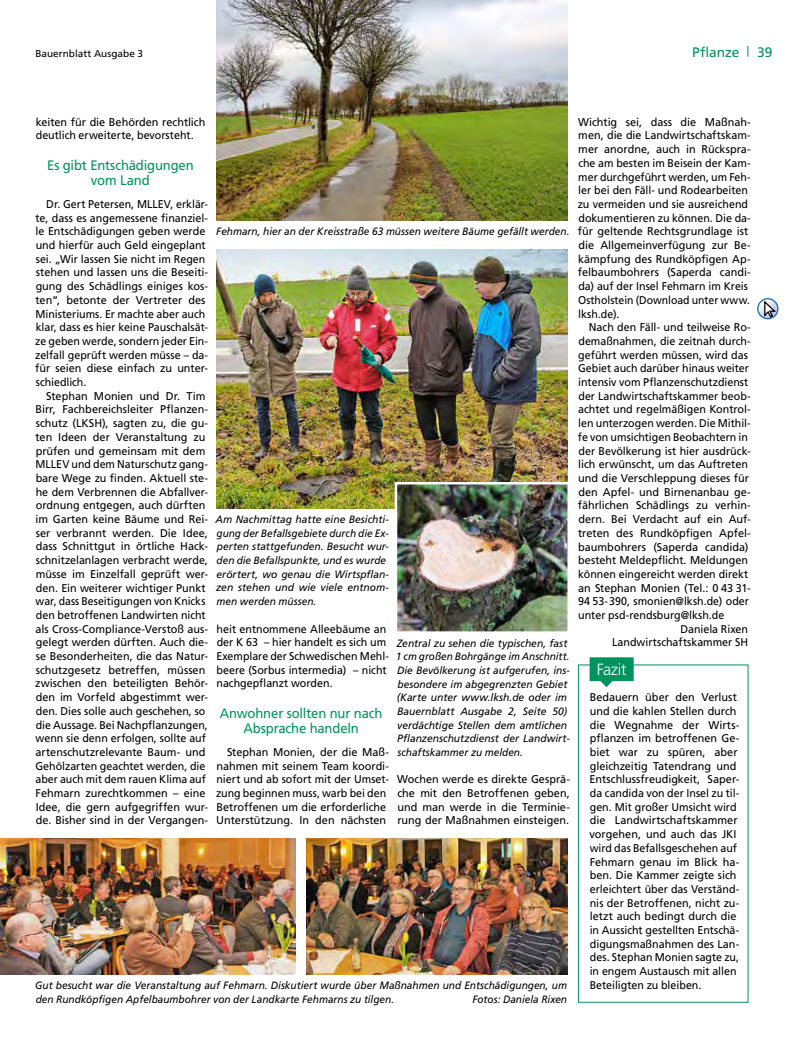
<style>
.page{position:relative;width:798px;height:1063px;background:#fff}
.page>*{position:absolute;margin:0;border:0;box-sizing:border-box;transform-origin:0 0}
.t1{font:300 16.25px "Frutiger LT Std";letter-spacing:-.025em;color:#fff}
.t2{font:13.75px/15px "Frutiger LT Std";letter-spacing:-.01em;color:#00935d;text-align:center;scale:.95 1}
.t3{font:13.75px "Frutiger LT Std";letter-spacing:-.01em;color:#00935d}
.t4{font:11.25px/13.8px "Frutiger LT Std";color:#000}
.t5{font:11.25px/13.8px "Frutiger LT Std";color:#000;scale:.95 1}
.t6{font:11.25px "Frutiger LT Std";color:#000;scale:.96 1}
.t7{font:italic 10.62px/13.8px "Frutiger LT Std";color:#000}
.t8{font:italic 10.62px "Frutiger LT Std";color:#000;scale:.95 1}
.t9{font:10px "Frutiger LT Std";color:#000}
</style>
<div class="page">
<div style="left:589px;top:657px;width:44px;height:24px;background:#00935d"></div>
<div style="left:578px;top:664px;width:170px;height:339px;border:1px solid #00935d"></div>
<svg style="left:600px;top:681px;width:12px;height:6px"></svg>
<img style="left:0;top:838px;width:296px;height:137px">
<img style="left:306px;top:838px;width:261px;height:137px">
<img style="left:216px;top:249px;width:351px;height:259px">
<img style="left:393px;top:481px;width:175px;height:151px">
<img style="left:216px;top:0;width:351px;height:221px">
<svg style="left:757px;top:299px;width:20px;height:20px"></svg>
<div style="left:756px;top:298px;width:22px;height:21px;border:1px solid #1168ab;border-radius:50%"></div>
<svg style="left:763px;top:299px;width:13px;height:19px"></svg>
<p class="t9" style="left:35px;top:47px;width:109px">Bauernblatt Ausgabe 3</p>
<p class="t3" style="left:691px;top:44px;width:49px">Pflanze</p>
<p class="t3" style="left:756px;top:44px;width:17px">39</p>
<p class="t4" style="left:36px;top:115px;width:171px">keiten für die Behörden rechtlich deutlich erweiterte, bevorsteht.</p>
<p class="t2" style="left:47px;top:158px;width:156px">Es gibt Entschädigungen vom Land</p>
<p class="t5" style="left:35px;top:197px;width:183px;text-indent:11px">Dr. Gert Petersen, MLLEV, erklär&shy;te, dass es angemessene finanziel&shy;le Entschädigungen geben werde und hierfür auch Geld eingeplant sei. „Wir lassen Sie nicht im Regen stehen und lassen uns die Beseiti&shy;gung des Schädlings einiges kos&shy;ten“, betonte der Vertreter des<br>Ministeriums. Er machte aber auch klar, dass es hier keine Pauschalsät&shy;ze geben werde, sondern jeder Ein&shy;zelfall geprüft werden müsse – da&shy;für seien diese einfach zu unter&shy;schiedlich.</p>
<p class="t4" style="left:35px;top:389px;width:174px;text-indent:11px">Stephan Monien und Dr. Tim<br>Birr, Fachbereichsleiter Pflanzen&shy;schutz (LKSH), sagten zu, die gu&shy;ten Ideen der Veranstaltung zu prüfen und gemeinsam mit dem<br>MLLEV und dem Naturschutz gang&shy;bare Wege zu finden. Aktuell ste&shy;he dem Verbrennen die Abfallver&shy;ordnung entgegen, auch dürften im Garten keine Bäume und Rei&shy;ser verbrannt werden. Die Idee, dass Schnittgut in örtliche Hack&shy;schnitzelanlagen verbracht werde, müsse im Einzelfall geprüft wer&shy;den. Ein weiterer wichtiger Punkt war, dass Beseitigungen von Knicks den betroffenen Landwirten nicht als Cross-Compliance-Verstoß aus&shy;gelegt werden dürften. Auch die&shy;se Besonderheiten, die das Natur&shy;schutzgesetz betreffen, müssen zwischen den beteiligten Behör&shy;den im Vorfeld abgestimmt wer&shy;den. Dies solle auch geschehen, so die Aussage. Bei Nachpflanzungen, wenn sie denn erfolgen, sollte auf artenschutzrelevante Baum- und<br>Gehölzarten geachtet werden, die aber auch mit dem rauen Klima auf<br>Fehmarn zurechtkommen – eine<br>Idee, die gern aufgegriffen wur&shy;de. Bisher sind in der Vergangen-</p>
<p class="t8" style="left:216px;top:226px;width:373px">Fehmarn, hier an der Kreisstraße 63 müssen weitere Bäume gefällt werden.</p>
<p class="t7" style="left:215px;top:512px;width:175px">Am Nachmittag hatte eine Besichti&shy;gung der Befallsgebiete durch die Ex&shy;perten stattgefunden. Besucht wur&shy;den die Befallspunkte, und es wurde erörtert, wo genau die Wirtspflan&shy;zen stehen und wie viele entnom&shy;men werden müssen.</p>
<p class="t5" style="left:216px;top:622px;width:183px">heit entnommene Alleebäume an der K 63 – hier handelt es sich um<br>Exemplare der Schwedischen Mehl&shy;beere (Sorbus intermedia) – nicht nachgepflanzt worden.</p>
<p class="t2" style="left:220px;top:706px;width:173px">Anwohner sollten nur nach<br>Absprache handeln</p>
<p class="t4" style="left:216px;top:745px;width:174px;text-indent:11px">Stephan Monien, der die Maß&shy;nahmen mit seinem Team koordi&shy;niert und ab sofort mit der Umset&shy;zung beginnen muss, warb bei den<br>Betroffenen um die erforderliche<br>Unterstützung. In den nächsten</p>
<p class="t7" style="left:396px;top:636px;width:175px">Zentral zu sehen die typischen, fast 1 cm großen Bohrgänge im Anschnitt.<br>Die Bevölkerung ist aufgerufen, ins&shy;besondere im abgegrenzten Gebiet (Karte unter www.lksh.de oder im Bauernblatt Ausgabe 2, Seite 50) verdächtige Stellen dem amtlichen Pflanzenschutzdienst der Landwirt&shy;schaftskammer zu melden.</p>
<p class="t4" style="left:397px;top:773px;width:174px;text-align:justify">Wochen werde es direkte Gesprä&shy;che mit den Betroffenen geben, und man werde in die Terminie&shy;rung der Maßnahmen einsteigen.</p>
<p class="t4" style="left:577px;top:115px;width:174px">Wichtig sei, dass die Maßnah&shy;men, die die Landwirtschaftskam&shy;mer anordne, auch in Rückspra&shy;che am besten im Beisein der Kam&shy;mer durchgeführt werden, um Feh&shy;ler bei den Fäll- und Rodearbeiten zu vermeiden und sie ausreichend dokumentieren zu können. Die da&shy;für geltende Rechtsgrundlage ist die Allgemeinverfügung zur Be&shy;kämpfung des Rundköpfigen Ap&shy;felbaumbohrers (Saperda candi&shy;da) auf der Insel Fehmarn im Kreis<br>Ostholstein (Download unter www. lksh.de).</p>
<p class="t5" style="left:588px;top:321px;width:172px">Nach den Fäll- und teilweise Ro-</p>
<p class="t5" style="left:578px;top:334px;width:183px">demaßnahmen, die zeitnah durch-</p>
<p class="t6" style="left:578px;top:348px;width:178px">geführt werden müssen, wird das</p>
<p class="t5" style="left:578px;top:362px;width:181px">Gebiet auch darüber hinaus weiter</p>
<p class="t5" style="left:578px;top:375px;width:180px">intensiv vom Pflanzenschutzdienst</p>
<p class="t5" style="left:578px;top:389px;width:183px">der Landwirtschaftskammer beob-</p>
<p class="t6" style="left:578px;top:403px;width:181px">achtet und regelmäßigen Kontrol-</p>
<p class="t5" style="left:578px;top:416px;width:183px">len unterzogen werden. Die Mithil-</p>
<p class="t5" style="left:577px;top:430px;width:180px">fe von umsichtigen Beobachtern in</p>
<p class="t6" style="left:578px;top:444px;width:181px">der Bevölkerung ist hier ausdrück-</p>
<p class="t6" style="left:578px;top:458px;width:178px">lich erwünscht, um das Auftreten</p>
<p class="t4" style="left:578px;top:471px;width:172px">und die Verschleppung dieses für</p>
<p class="t4" style="left:578px;top:485px;width:174px">den Apfel- und Birnenanbau ge-</p>
<p class="t4" style="left:577px;top:499px;width:174px">fährlichen Schädlings zu verhin-</p>
<p class="t4" style="left:578px;top:512px;width:174px">dern. Bei Verdacht auf ein Auf-</p>
<p class="t4" style="left:578px;top:526px;width:174px">treten des Rundköpfigen Apfel-</p>
<p class="t4" style="left:578px;top:540px;width:172px">baumbohrers (Saperda candida)</p>
<p class="t6" style="left:578px;top:554px;width:178px">besteht Meldepflicht. Meldungen</p>
<p class="t5" style="left:578px;top:567px;width:180px">können eingereicht werden direkt</p>
<p class="t4" style="left:578px;top:581px;width:174px">an Stephan Monien (Tel.: 0 43 31-</p>
<p class="t5" style="left:578px;top:595px;width:181px">94 53-390, smonien@lksh.de) oder</p>
<p class="t5" style="left:578px;top:608px;width:155px">unter psd-rendsburg@lksh.de</p>
<p class="t5" style="left:680px;top:622px;width:72px">Daniela Rixen</p>
<p class="t5" style="left:612px;top:636px;width:145px">Landwirtschaftskammer SH</p>
<h1 class="t1" style="left:596px;top:660px;width:31px">Fazit</h1>
<p class="t4" style="left:589px;top:690px;width:151px">Bedauern über den Verlust und die kahlen Stellen durch die Wegnahme der Wirts&shy;pflanzen im betroffenen Ge&shy;biet war zu spüren, aber gleichzeitig Tatendrang und<br>Entschlussfreudigkeit, Saper&shy;da candida von der Insel zu til&shy;gen. Mit großer Umsicht wird die Landwirtschaftskammer vorgehen, und auch das JKI wird das Befallsgeschehen auf<br>Fehmarn genau im Blick ha&shy;ben. Die Kammer zeigte sich erleichtert über das Verständ&shy;nis der Betroffenen, nicht zu&shy;letzt auch bedingt durch die in Aussicht gestellten Entschä&shy;digungsmaßnahmen des Lan&shy;des. Stephan Monien sagte zu, in engem Austausch mit allen</p>
<p class="t8" style="left:35px;top:979px;width:561px">Gut besucht war die Veranstaltung auf Fehmarn. Diskutiert wurde über Maßnahmen und Entschädigungen, um</p>
<p class="t5" style="left:589px;top:978px;width:119px">Beteiligten zu bleiben.</p>
<p class="t8" style="left:36px;top:993px;width:378px">den Rundköpfigen Apfelbaumbohrer von der Landkarte Fehmarns zu tilgen.</p>
<p class="t8" style="left:472px;top:993px;width:101px">Fotos: Daniela Rixen</p>
</div>
